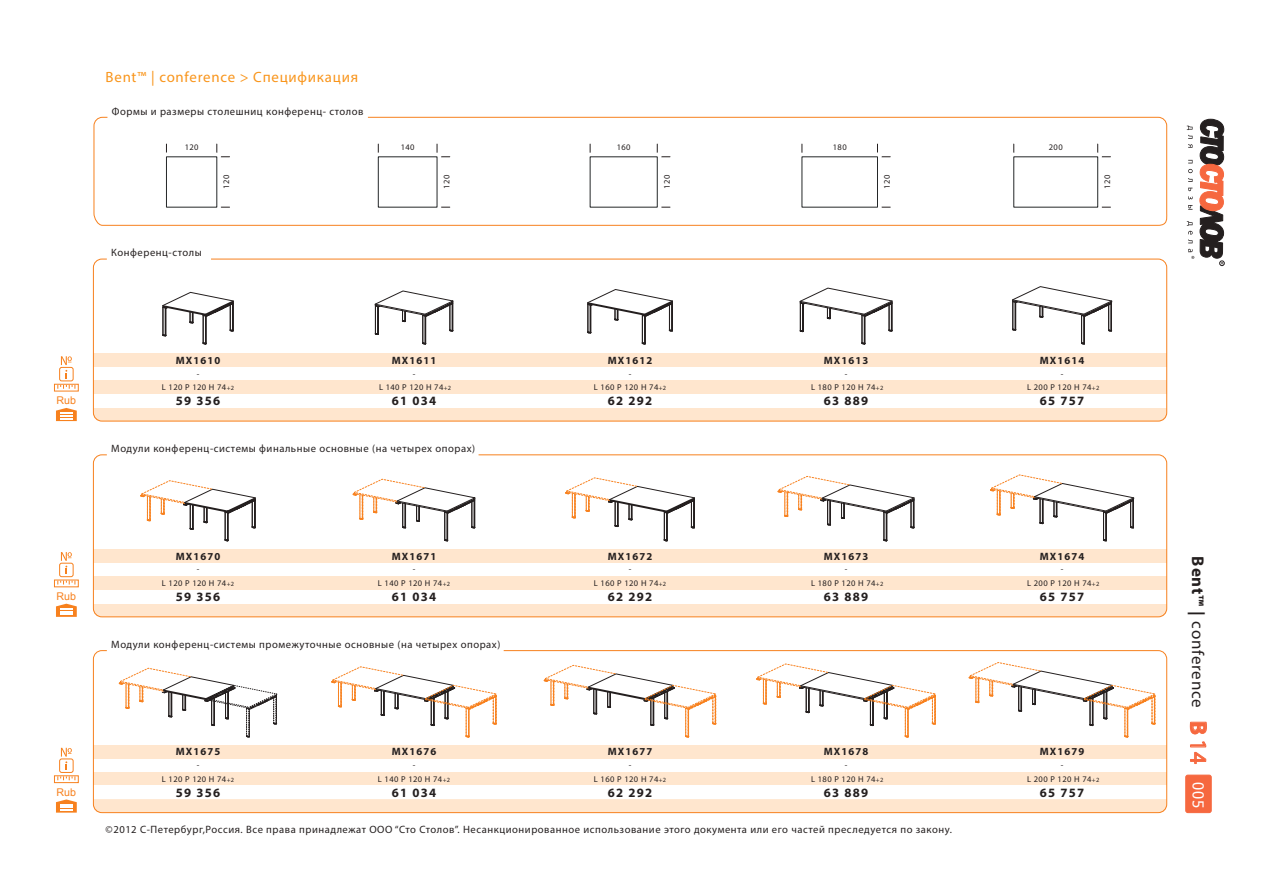
<style>
.page{position:relative;width:1263px;height:893px;background:#fff}
.page>*{position:absolute;margin:0;border:0;box-sizing:border-box;transform-origin:0 0}
.t1{font:16.95px "Myriad Pro";letter-spacing:.05em;color:#241f1f}
.t2{font:14.85px "Myriad Pro";letter-spacing:.05em;color:#f9951b}
.t3{font:700 12.75px "Myriad Pro";letter-spacing:.1em;color:#241f1f}
.t4{font:10.65px "Myriad Pro";letter-spacing:.05em;color:#241f1f}
.t5{font:700 10.65px "Myriad Pro";letter-spacing:.1em;color:#241f1f}
.t6{font:10.65px "Arial";color:#f7811e}
.t7{font:8.55px "Myriad Pro";letter-spacing:.05em;color:#241f1f}
.s1{font-size:6.45px}
.s2{font-weight:700}
.s3{font-weight:700;font-size:23.4px;color:#f6683f}
.s4{font-size:23.4px;color:#f6683f}
.s5{font-family:"Tahoma";font-size:14.85px;color:#fff}
</style>
<div class="page">
<svg style="left:93px;top:116px;width:1075px;height:110px"></svg>
<div style="left:93px;top:408px;width:1074px;height:13px;background:#ffe6ce"></div>
<div style="left:93px;top:381px;width:1074px;height:13px;background:#ffe6ce"></div>
<div style="left:93px;top:354px;width:1074px;height:13px;background:#ffe6ce"></div>
<div style="left:93px;top:259px;width:1074px;height:162px;border:1px solid #f7811e;border-radius:9px"></div>
<svg style="left:1187px;top:119px;width:37px;height:147px"></svg>
<div style="left:1186px;top:775px;width:25px;height:38px;background:#f6683f;border-radius:2px"></div>
<div style="left:1185px;top:775px;width:26px;height:38px;border:1px solid #f6683f;border-radius:2px"></div>
<svg style="left:1190px;top:722px;width:17px;height:12px"></svg>
<svg style="left:1190px;top:741px;width:16px;height:23px"></svg>
<div style="left:54px;top:384px;width:25px;height:7px;border:1px solid #f7811e"></div>
<svg style="left:58px;top:385px;width:18px;height:4px"></svg>
<svg style="left:61px;top:356px;width:11px;height:22px"></svg>
<div style="left:59px;top:367px;width:14px;height:14px;border:1px solid #f7811e;border-radius:2px"></div>
<svg style="left:56px;top:408px;width:21px;height:13px"></svg>
<div style="left:54px;top:580px;width:25px;height:7px;border:1px solid #f7811e"></div>
<svg style="left:58px;top:581px;width:18px;height:3px"></svg>
<svg style="left:61px;top:552px;width:11px;height:22px"></svg>
<div style="left:59px;top:563px;width:14px;height:14px;border:1px solid #f7811e;border-radius:2px"></div>
<svg style="left:56px;top:604px;width:21px;height:13px"></svg>
<div style="left:54px;top:775px;width:25px;height:8px;border:1px solid #f7811e"></div>
<svg style="left:58px;top:776px;width:18px;height:4px"></svg>
<svg style="left:61px;top:748px;width:11px;height:22px"></svg>
<div style="left:59px;top:759px;width:14px;height:14px;border:1px solid #f7811e;border-radius:2px"></div>
<svg style="left:56px;top:799px;width:21px;height:14px"></svg>
<div style="left:93px;top:799px;width:1074px;height:14px;background:#ffe6ce"></div>
<div style="left:93px;top:772px;width:1074px;height:14px;background:#ffe6ce"></div>
<div style="left:93px;top:745px;width:1074px;height:14px;background:#ffe6ce"></div>
<div style="left:93px;top:650px;width:1074px;height:163px;border:1px solid #f7811e;border-radius:9px"></div>
<div style="left:93px;top:604px;width:1074px;height:13px;background:#ffe6ce"></div>
<div style="left:93px;top:576px;width:1074px;height:14px;background:#ffe6ce"></div>
<div style="left:93px;top:549px;width:1074px;height:14px;background:#ffe6ce"></div>
<div style="left:93px;top:454px;width:1074px;height:163px;border:1px solid #f7811e;border-radius:9px"></div>
<svg style="left:799px;top:288px;width:94px;height:57px"></svg>
<svg style="left:778px;top:476px;width:137px;height:66px"></svg>
<svg style="left:756px;top:664px;width:180px;height:74px"></svg>
<svg style="left:877px;top:144px;width:13px;height:13px"></svg>
<svg style="left:587px;top:289px;width:86px;height:56px"></svg>
<svg style="left:565px;top:478px;width:130px;height:64px"></svg>
<svg style="left:544px;top:665px;width:173px;height:73px"></svg>
<svg style="left:657px;top:144px;width:13px;height:13px"></svg>
<svg style="left:374px;top:290px;width:80px;height:55px"></svg>
<svg style="left:353px;top:479px;width:123px;height:63px"></svg>
<svg style="left:331px;top:667px;width:166px;height:71px"></svg>
<svg style="left:437px;top:144px;width:13px;height:13px"></svg>
<svg style="left:1012px;top:286px;width:100px;height:59px"></svg>
<svg style="left:990px;top:475px;width:144px;height:67px"></svg>
<svg style="left:969px;top:662px;width:187px;height:76px"></svg>
<svg style="left:1097px;top:144px;width:13px;height:13px"></svg>
<svg style="left:162px;top:292px;width:72px;height:53px"></svg>
<svg style="left:140px;top:480px;width:116px;height:62px"></svg>
<svg style="left:119px;top:668px;width:158px;height:70px"></svg>
<svg style="left:216px;top:144px;width:14px;height:13px"></svg>
<h2 class="t2" style="left:106px;top:68px;width:254px">Bent™ | conference &gt; Спецификация</h2>
<p class="t4" style="left:112px;top:105px;width:253px">Формы и размеры столешниц конференц- столов</p>
<p class="t7" style="left:185px;top:142px;width:15px">120</p>
<p class="t7" style="left:401px;top:142px;width:15px">140</p>
<p class="t7" style="left:617px;top:142px;width:15px">160</p>
<p class="t7" style="left:833px;top:142px;width:15px">180</p>
<p class="t7" style="left:1049px;top:142px;width:15px">200</p>
<p class="t7" style="left:221px;top:189px;width:15px;rotate:-90deg">120</p>
<p class="t7" style="left:441px;top:189px;width:15px;rotate:-90deg">120</p>
<p class="t7" style="left:662px;top:189px;width:15px;rotate:-90deg">120</p>
<p class="t7" style="left:882px;top:189px;width:15px;rotate:-90deg">120</p>
<p class="t7" style="left:1102px;top:189px;width:15px;rotate:-90deg">120</p>
<p class="t4" style="left:111px;top:246px;width:92px">Конференц-столы</p>
<p class="t5" style="left:176px;top:353px;width:46px">MX1610</p>
<p class="t5" style="left:392px;top:353px;width:46px">MX1611</p>
<p class="t5" style="left:608px;top:353px;width:46px">MX1612</p>
<p class="t5" style="left:824px;top:353px;width:46px">MX1613</p>
<p class="t5" style="left:1040px;top:353px;width:46px">MX1614</p>
<p class="t6" style="left:57px;top:393px;width:21px">Rub</p>
<p class="t7" style="left:197px;top:368px;width:4px">-</p>
<p class="t3" style="left:176px;top:393px;width:46px">59 356</p>
<p class="t7" style="left:162px;top:382px;width:74px">L 120 P 120 H 74<span class="s1">+2</span></p>
<p class="t7" style="left:413px;top:368px;width:4px">-</p>
<p class="t7" style="left:629px;top:368px;width:4px">-</p>
<p class="t7" style="left:845px;top:368px;width:4px">-</p>
<p class="t7" style="left:1061px;top:368px;width:4px">-</p>
<p class="t7" style="left:379px;top:382px;width:74px">L 140 P 120 H 74<span class="s1">+2</span></p>
<p class="t7" style="left:594px;top:382px;width:74px">L 160 P 120 H 74<span class="s1">+2</span></p>
<p class="t7" style="left:811px;top:382px;width:74px">L 180 P 120 H 74<span class="s1">+2</span></p>
<p class="t7" style="left:1027px;top:382px;width:74px">L 200 P 120 H 74<span class="s1">+2</span></p>
<p class="t3" style="left:392px;top:393px;width:46px">61 034</p>
<p class="t3" style="left:608px;top:393px;width:46px">62 292</p>
<p class="t3" style="left:824px;top:393px;width:46px">63 889</p>
<p class="t3" style="left:1040px;top:393px;width:46px">65 757</p>
<p class="t4" style="left:111px;top:442px;width:365px">Модули конференц-системы финальные основные (на четырех опорах)</p>
<p class="t6" style="left:57px;top:589px;width:21px">Rub</p>
<p class="t5" style="left:176px;top:549px;width:46px">MX1670</p>
<p class="t5" style="left:392px;top:549px;width:46px">MX1671</p>
<p class="t7" style="left:197px;top:564px;width:4px">-</p>
<p class="t3" style="left:176px;top:588px;width:46px">59 356</p>
<p class="t7" style="left:162px;top:578px;width:74px">L 120 P 120 H 74<span class="s1">+2</span></p>
<p class="t7" style="left:413px;top:564px;width:4px">-</p>
<p class="t7" style="left:378px;top:578px;width:74px">L 140 P 120 H 74<span class="s1">+2</span></p>
<p class="t3" style="left:392px;top:588px;width:46px">61 034</p>
<p class="t4" style="left:111px;top:638px;width:391px">Модули конференц-системы промежуточные основные (на четырех опорах)</p>
<p class="t6" style="left:57px;top:785px;width:21px">Rub</p>
<p class="t5" style="left:176px;top:745px;width:46px">MX1675</p>
<p class="t7" style="left:197px;top:760px;width:4px">-</p>
<p class="t3" style="left:176px;top:784px;width:46px">59 356</p>
<p class="t7" style="left:162px;top:773px;width:74px">L 120 P 120 H 74<span class="s1">+2</span></p>
<p class="t5" style="left:392px;top:745px;width:46px">MX1676</p>
<p class="t7" style="left:413px;top:760px;width:4px">-</p>
<p class="t7" style="left:378px;top:773px;width:74px">L 140 P 120 H 74<span class="s1">+2</span></p>
<p class="t3" style="left:392px;top:784px;width:46px">61 034</p>
<p class="t5" style="left:608px;top:549px;width:46px">MX1672</p>
<p class="t7" style="left:629px;top:564px;width:4px">-</p>
<p class="t7" style="left:594px;top:578px;width:74px">L 160 P 120 H 74<span class="s1">+2</span></p>
<p class="t3" style="left:608px;top:588px;width:46px">62 292</p>
<p class="t5" style="left:608px;top:745px;width:46px">MX1677</p>
<p class="t7" style="left:629px;top:760px;width:4px">-</p>
<p class="t7" style="left:594px;top:773px;width:74px">L 160 P 120 H 74<span class="s1">+2</span></p>
<p class="t3" style="left:608px;top:784px;width:46px">62 292</p>
<p class="t5" style="left:824px;top:549px;width:46px">MX1673</p>
<p class="t7" style="left:845px;top:564px;width:4px">-</p>
<p class="t7" style="left:811px;top:578px;width:74px">L 180 P 120 H 74<span class="s1">+2</span></p>
<p class="t3" style="left:824px;top:588px;width:46px">63 889</p>
<p class="t5" style="left:824px;top:745px;width:46px">MX1678</p>
<p class="t7" style="left:845px;top:760px;width:4px">-</p>
<p class="t7" style="left:811px;top:773px;width:74px">L 180 P 120 H 74<span class="s1">+2</span></p>
<p class="t3" style="left:824px;top:784px;width:46px">63 889</p>
<p class="t5" style="left:1040px;top:549px;width:46px">MX1674</p>
<p class="t7" style="left:1061px;top:564px;width:4px">-</p>
<p class="t7" style="left:1027px;top:578px;width:74px">L 200 P 120 H 74<span class="s1">+2</span></p>
<p class="t3" style="left:1040px;top:588px;width:46px">65 757</p>
<p class="t5" style="left:1040px;top:745px;width:46px">MX1679</p>
<p class="t7" style="left:1061px;top:760px;width:4px">-</p>
<p class="t7" style="left:1027px;top:773px;width:74px">L 200 P 120 H 74<span class="s1">+2</span></p>
<p class="t3" style="left:1040px;top:784px;width:46px">65 757</p>
<h1 class="t1" style="left:1208px;top:556px;width:253px;rotate:90deg"><span class="s2">Bent™ |</span> conference <span class="s3">B</span> <span class="s4">14</span> <span class="s5">005</span></h1>
<p class="t4" style="left:106px;top:823px;width:848px">©2012 С-Петербург,Россия. Все права принадлежат ООО “Сто Столов”. Несанкционированное использование этого документа или его частей преследуется по закону.</p>
</div>
